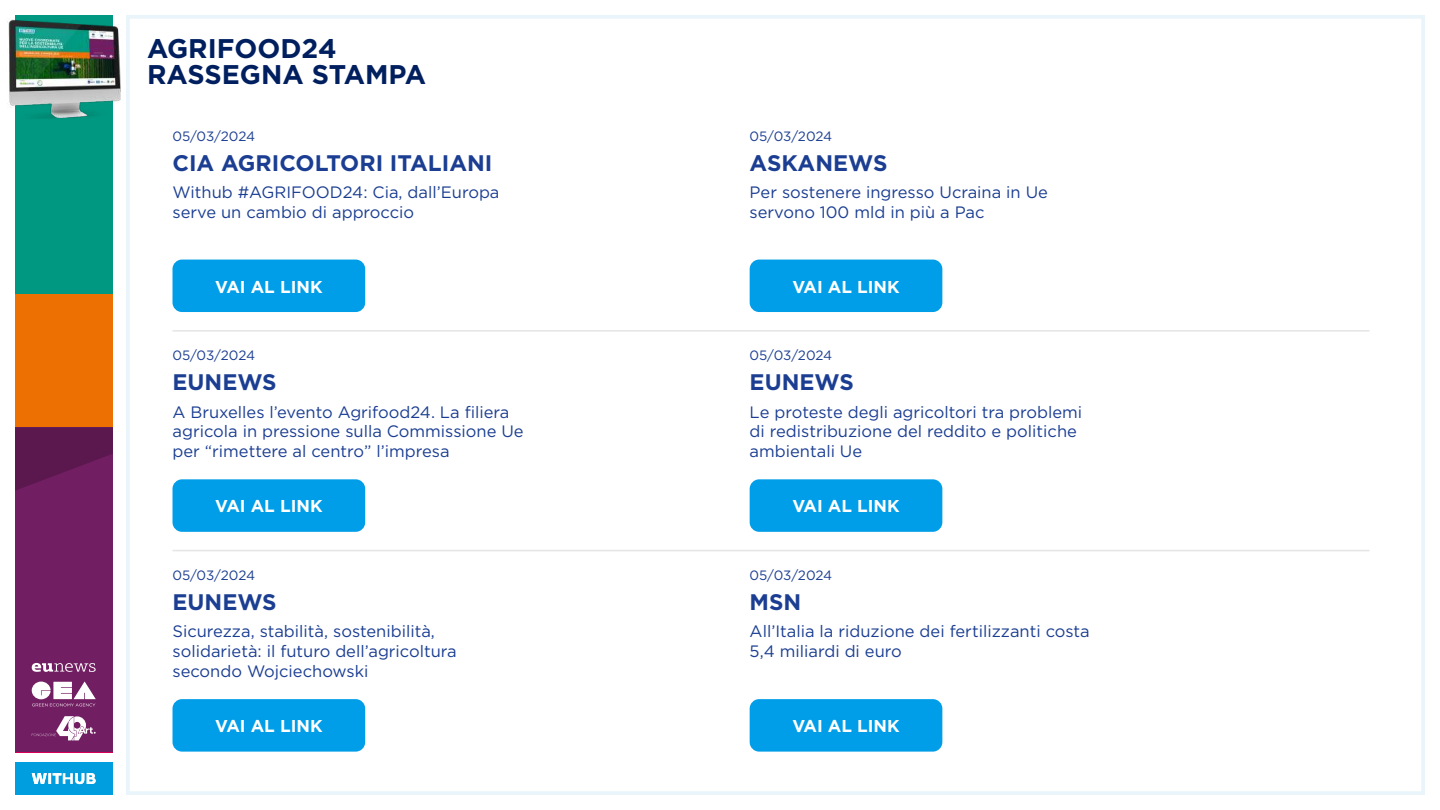
<style>
.page{position:relative;width:1440px;height:810px;background:#fff}
.page>*{position:absolute;margin:0;border:0;box-sizing:border-box;transform-origin:0 0}
.t1{font:700 27px/26.2px "Gotham";color:#001f5f}
.t2{font:700 22.5px "Gotham";color:#1b3e92}
.t3{font:700 17.17px "Gotham";color:#fff}
.t4{font:16.5px/19.8px "Gotham";color:#1b3e92}
.t5{font:13.5px "Gotham";letter-spacing:-.01em;color:#1b3e92}
</style>
<div class="page">
<div style="left:15px;top:15px;width:97px;height:279px;background:#009881"></div>
<div style="left:15px;top:294px;width:97px;height:133px;background:#ed7102"></div>
<div style="left:15px;top:427px;width:97px;height:325px;background:#721e62"></div>
<svg style="left:15px;top:427px;width:97px;height:64px"></svg>
<div style="left:15px;top:762px;width:97px;height:33px;background:#009edf"></div>
<svg style="left:32px;top:681px;width:64px;height:25px"></svg>
<svg style="left:32px;top:663px;width:64px;height:9px"></svg>
<svg style="left:32px;top:716px;width:64px;height:24px"></svg>
<svg style="left:32px;top:773px;width:64px;height:11px"></svg>
<img style="left:7px;top:15px;width:150px;height:123px">
<hr style="left:172px;top:330px;width:1198px;height:2px;background:#e5e5e5">
<hr style="left:172px;top:550px;width:1198px;height:1px;background:#e5e5e5">
<div style="left:172px;top:260px;width:193px;height:52px;background:#009ee8;border-radius:10px"></div>
<div style="left:750px;top:260px;width:192px;height:52px;background:#009ee8;border-radius:10px"></div>
<div style="left:172px;top:479px;width:193px;height:53px;background:#009ee8;border-radius:10px"></div>
<div style="left:750px;top:479px;width:192px;height:53px;background:#009ee8;border-radius:10px"></div>
<div style="left:172px;top:699px;width:193px;height:53px;background:#009ee8;border-radius:10px"></div>
<div style="left:750px;top:699px;width:192px;height:53px;background:#009ee8;border-radius:10px"></div>
<h1 class="t1" style="left:147px;top:35px;width:281px">AGRIFOOD24<br>RASSEGNA STAMPA</h1>
<p class="t5" style="left:172px;top:127px;width:84px">05/03/2024</p>
<h2 class="t2" style="left:172px;top:148px;width:321px">CIA AGRICOLTORI ITALIANI</h2>
<p class="t4" style="left:172px;top:182px;width:329px">Withub #AGRIFOOD24: Cia, dall’Europa serve un cambio di approccio</p>
<p class="t3" style="left:215px;top:275px;width:109px">VAI AL LINK</p>
<p class="t5" style="left:172px;top:347px;width:84px">05/03/2024</p>
<h2 class="t2" style="left:172px;top:367px;width:106px">EUNEWS</h2>
<p class="t4" style="left:172px;top:402px;width:353px">A Bruxelles l’evento Agrifood24. La filiera agricola in pressione sulla Commissione Ue per “rimettere al centro” l’impresa</p>
<p class="t3" style="left:215px;top:495px;width:109px">VAI AL LINK</p>
<p class="t5" style="left:172px;top:567px;width:84px">05/03/2024</p>
<h2 class="t2" style="left:172px;top:587px;width:106px">EUNEWS</h2>
<p class="t4" style="left:172px;top:621px;width:286px">Sicurezza, stabilità, sostenibilità, solidarietà: il futuro dell’agricoltura secondo Wojciechowski</p>
<p class="t3" style="left:215px;top:715px;width:109px">VAI AL LINK</p>
<p class="t5" style="left:750px;top:127px;width:84px">05/03/2024</p>
<h2 class="t2" style="left:750px;top:148px;width:139px">ASKANEWS</h2>
<p class="t4" style="left:750px;top:182px;width:300px">Per sostenere ingresso Ucraina in Ue servono 100 mld in più a Pac</p>
<p class="t3" style="left:792px;top:275px;width:109px">VAI AL LINK</p>
<p class="t5" style="left:750px;top:347px;width:84px">05/03/2024</p>
<h2 class="t2" style="left:750px;top:367px;width:106px">EUNEWS</h2>
<p class="t4" style="left:750px;top:402px;width:334px">Le proteste degli agricoltori tra problemi di redistribuzione del reddito e politiche ambientali Ue</p>
<p class="t3" style="left:792px;top:495px;width:109px">VAI AL LINK</p>
<p class="t5" style="left:750px;top:567px;width:84px">05/03/2024</p>
<h2 class="t2" style="left:750px;top:587px;width:53px">MSN</h2>
<p class="t4" style="left:750px;top:621px;width:342px">All’Italia la riduzione dei fertilizzanti costa<br>5,4 miliardi di euro</p>
<p class="t3" style="left:792px;top:715px;width:109px">VAI AL LINK</p>
</div>
